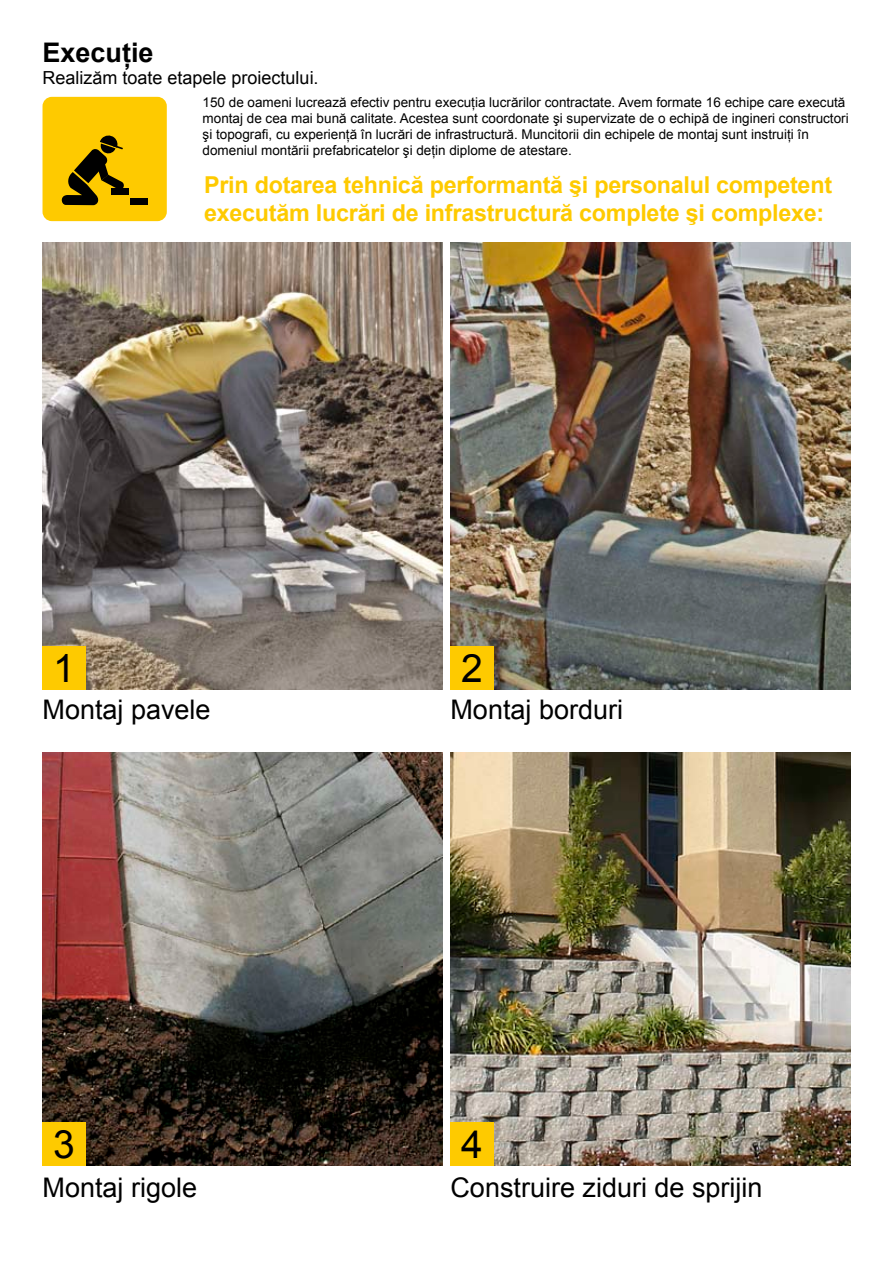
<style>
.page{position:relative;width:893px;height:1263px;background:#fff}
.page>*{position:absolute;margin:0;border:0;box-sizing:border-box;transform-origin:0 0}
.t1{font:39px "Arial";color:#000}
.t2{font:27px "Arial";color:#000}
.t3{font:700 27px "Arial";color:#000}
.t4{font:700 23.25px/27.9px "Arial";letter-spacing:-.01em;color:#feca00}
.t5{font:18px "Arial";color:#000}
.t6{font:13.5px/16.2px "Arial";color:#000}
</style>
<div class="page">
<img style="left:43px;top:752px;width:399px;height:414px">
<img style="left:450px;top:752px;width:400px;height:414px">
<img style="left:43px;top:242px;width:399px;height:448px">
<img style="left:450px;top:242px;width:400px;height:448px">
<div style="left:43px;top:1122px;width:43px;height:44px;background:#feca00"></div>
<div style="left:450px;top:646px;width:44px;height:44px;background:#feca00"></div>
<div style="left:450px;top:1122px;width:44px;height:44px;background:#feca00"></div>
<div style="left:43px;top:97px;width:124px;height:124px;background:#feca00;border-radius:9px"></div>
<svg style="left:61px;top:135px;width:63px;height:70px"></svg>
<div style="left:111px;top:188px;width:18px;height:7px;background:#000"></div>
<div style="left:130px;top:199px;width:18px;height:6px;background:#000"></div>
<div style="left:43px;top:646px;width:43px;height:44px;background:#feca00"></div>
<h2 class="t3" style="left:43px;top:35px;width:113px">Execuţie</h2>
<h3 class="t5" style="left:43px;top:66px;width:278px">Realizăm toate etapele proiectului.</h3>
<p class="t6" style="left:203px;top:94px;width:648px">150 de oameni lucrează efectiv pentru execuţia lucrărilor contractate. Avem formate 16 echipe care execută montaj de cea mai bună calitate. Acestea sunt coordonate şi supervizate de o echipă de ingineri constructori şi topografi, cu experienţă în lucrări de infrastructură. Muncitorii din echipele de montaj sunt instruiţi în domeniul montării prefabricatelor şi deţin diplome de atestare.</p>
<h3 class="t4" style="left:204px;top:172px;width:629px">Prin dotarea tehnică performantă şi personalul competent executăm lucrări de infrastructură complete şi complexe:</h3>
<h1 class="t1" style="left:53px;top:643px;width:23px">1</h1>
<h2 class="t2" style="left:43px;top:691px;width:170px">Montaj pavele</h2>
<h1 class="t1" style="left:53px;top:1119px;width:23px">3</h1>
<h2 class="t2" style="left:43px;top:1170px;width:156px">Montaj rigole</h2>
<h1 class="t1" style="left:461px;top:643px;width:23px">2</h1>
<h2 class="t2" style="left:450px;top:691px;width:174px">Montaj borduri</h2>
<h1 class="t1" style="left:461px;top:1119px;width:23px">4</h1>
<h2 class="t2" style="left:450px;top:1170px;width:314px">Construire ziduri de sprijin</h2>
</div>
